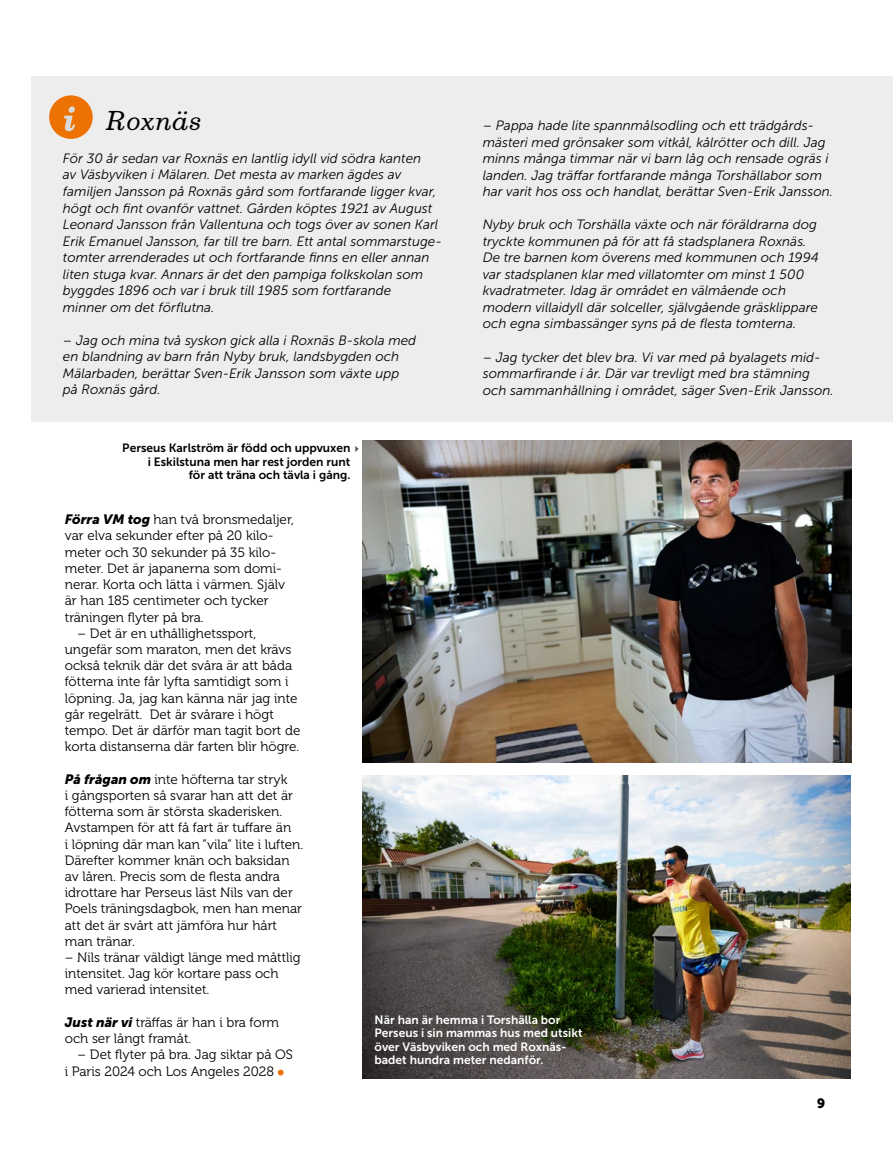
<style>
.page{position:relative;width:893px;height:1149px;background:#fff}
.page>*{position:absolute;margin:0;border:0;box-sizing:border-box;transform-origin:0 0}
.t1{font:italic 28.5px "Egizio URW";letter-spacing:.025em;color:#000}
.t2{font:italic 13.5px/16.5px "Museo Sans 300";color:#000}
.t3{font:13.5px/16.2px "Museo 300";color:#000}
.t4{font:13.5px "Museo 900";color:#000}
.t5{font:12px/13.5px "Museo Sans 700";color:#fff}
.t6{font:12px/13.5px "Museo Sans 700";color:#000;text-align:right}
.s1{font-family:"Museo Sans 900";font-style:italic}
</style>
<div class="page">
<svg style="left:278px;top:1069px;width:6px;height:6px"></svg>
<img style="left:363px;top:775px;width:487px;height:302px">
<div style="left:32px;top:76px;width:861px;height:345px;background:#ededed"></div>
<div style="left:49px;top:95px;width:44px;height:44px;background:#ee7203;border-radius:50%"></div>
<svg style="left:64px;top:106px;width:11px;height:25px"></svg>
<img style="left:363px;top:440px;width:488px;height:322px">
<svg style="left:355px;top:446px;width:4px;height:6px"></svg>
<h1 class="t1" style="left:106px;top:105px;width:97px">Roxnäs</h1>
<p class="t2" style="left:63px;top:150px;width:380px">För 30 år sedan var Roxnäs en lantlig idyll vid södra kanten<br>av Väsbyviken i Mälaren. Det mesta av marken ägdes av familjen Jansson på Roxnäs gård som fortfarande ligger kvar, högt och fint ovanför vattnet. Gården köptes 1921 av August Leonard Jansson från Vallentuna och togs över av sonen Karl Erik Emanuel Jansson, far till tre barn. Ett antal sommarstuge&shy;tomter arrenderades ut och fortfarande finns en eller annan liten stuga kvar. Annars är det den pampiga folkskolan som byggdes 1896 och var i bruk till 1985 som fortfarande<br>minner om det förflutna.</p>
<p class="t2" style="left:63px;top:332px;width:355px">– Jag och mina två syskon gick alla i Roxnäs B-skola med en blandning av barn från Nyby bruk, landsbygden och Mälarbaden, berättar Sven-Erik Jansson som växte upp på Roxnäs gård.</p>
<p class="t6" style="left:122px;top:441px;width:230px">Perseus Karlström är född och uppvuxen i Eskilstuna men har rest jorden runt<br>för att träna och tävla i gång.</p>
<p class="t2" style="left:483px;top:117px;width:352px">– Pappa hade lite spannmålsodling och ett trädgårds&shy;mästeri med grönsaker som vitkål, kålrötter och dill. Jag minns många timmar när vi barn låg och rensade ogräs i landen. Jag träffar fortfarande många Torshällabor som har varit hos oss och handlat, berättar Sven-Erik Jansson.</p>
<p class="t2" style="left:483px;top:216px;width:338px">Nyby bruk och Torshälla växte och när föräldrarna dog tryckte kommunen på för att få stadsplanera Roxnäs.<br>De tre barnen kom överens med kommunen och 1994 var stadsplanen klar med villatomter om minst 1 500 kvadratmeter. Idag är området en välmående och modern villaidyll där solceller, självgående gräsklippare och egna simbassänger syns på de flesta tomterna.</p>
<p class="t2" style="left:483px;top:348px;width:352px">– Jag tycker det blev bra. Vi var med på byalagets mid&shy;sommarfirande i år. Där var trevligt med bra stämning och sammanhållning i området, säger Sven-Erik Jansson.</p>
<p class="t3" style="left:65px;top:511px;width:231px"><span class="s1">Förra VM tog</span> han två bronsmedaljer, var elva sekunder efter på 20 kilo&shy;meter och 30 sekunder på 35 kilo&shy;meter. Det är japanerna som domi&shy;nerar. Korta och lätta i värmen. Själv är han 185 centimeter och tycker träningen flyter på bra.</p>
<p class="t3" style="left:65px;top:625px;width:237px;text-indent:13px">– Det är en uthållighetssport, ungefär som maraton, men det krävs också teknik där det svåra är att båda fötterna inte får lyfta samtidigt som i löpning. Ja, jag kan känna när jag inte går regelrätt. Det är svårare i högt tempo. Det är därför man tagit bort de korta distanserna där farten blir högre.</p>
<p class="t3" style="left:65px;top:771px;width:240px"><span class="s1">På frågan om</span> inte höfterna tar stryk<br>i gångsporten så svarar han att det är fötterna som är största skaderisken.<br>Avstampen för att få fart är tuffare än<br>i löpning där man kan ”vila” lite i luften.<br>Därefter kommer knän och baksidan av låren. Precis som de flesta andra idrottare har Perseus läst Nils van der Poels träningsdagbok, men han menar att det är svårt att jämföra hur hårt man tränar.</p>
<p class="t3" style="left:65px;top:949px;width:237px">– Nils tränar väldigt länge med måttlig intensitet. Jag kör kortare pass och med varierad intensitet.</p>
<p class="t3" style="left:65px;top:1014px;width:216px"><span class="s1">Just när vi</span> träffas är han i bra form och ser långt framåt.</p>
<p class="t3" style="left:65px;top:1046px;width:229px;text-indent:13px">– Det flyter på bra. Jag siktar på OS i Paris 2024 och Los Angeles 2028</p>
<p class="t5" style="left:375px;top:1012px;width:209px">När han är hemma i Torshälla bor<br>Perseus i sin mammas hus med utsikt över Väsbyviken och med Roxnäs&shy;badet hundra meter nedanför.</p>
<p class="t4" style="left:817px;top:1095px;width:9px">9</p>
</div>
